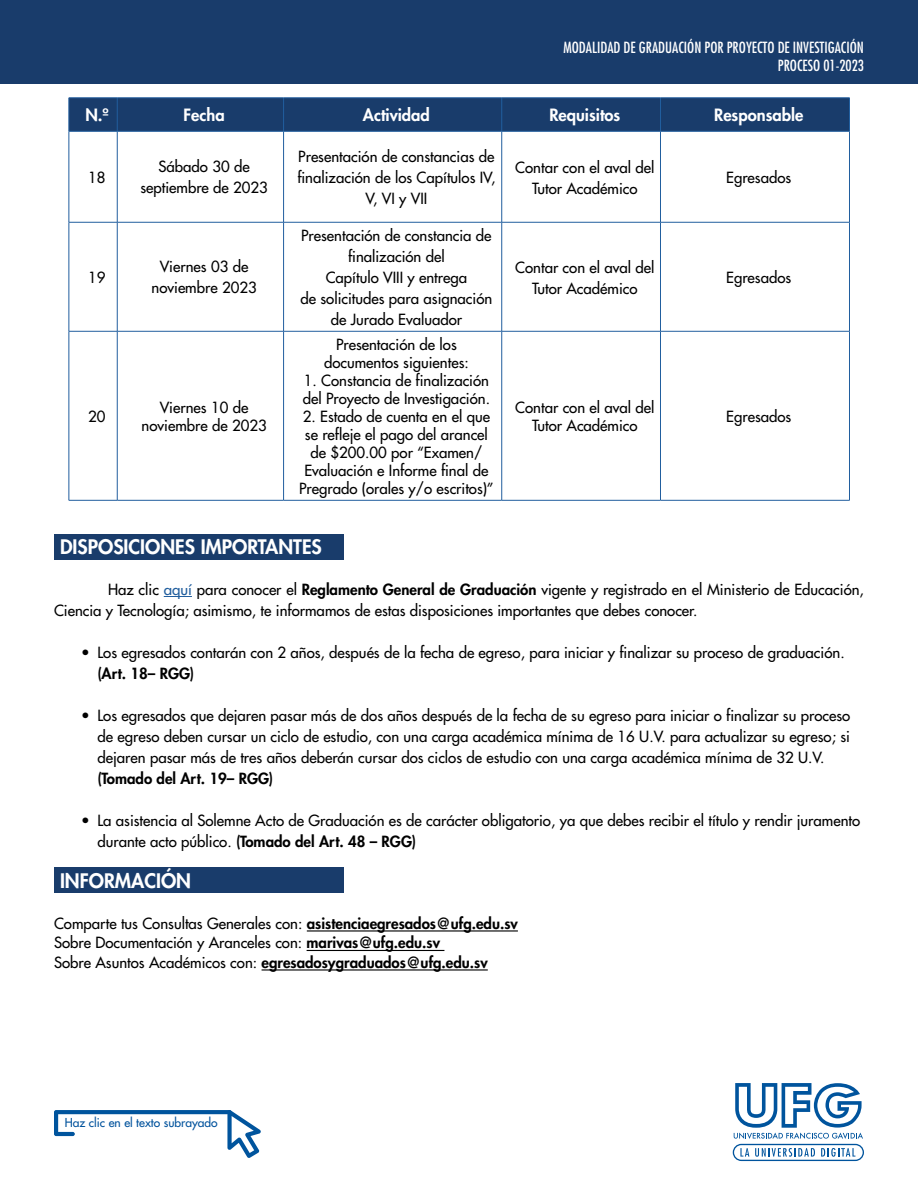
<style>
.page{position:relative;width:918px;height:1188px;background:#fff}
.page>*{position:absolute;margin:0;border:0;box-sizing:border-box;transform-origin:0 0}
.t1{font:800 19.5px "Futura";color:#fff}
.t2{font:800 16.5px "Futura";color:#fff}
.t3{font:15px/21px "Futura";color:#000;text-align:center}
.t4{font:condensed 15px/18px "Futura";color:#fff;text-align:right}
.t5{font:800 15px "Futura";color:#000}
.t6{font:12px "Futura";color:#00529c}
.s1{color:#215e9e}
.s2{font-weight:800}
</style>
<div class="page">
<svg style="left:733px;top:1083px;width:131px;height:78px"></svg>
<div style="left:0;top:0;width:918px;height:84px;background:#193c6b"></div>
<svg style="left:54px;top:1110px;width:207px;height:48px"></svg>
<div style="left:70px;top:99px;width:779px;height:32px;background:#193c6b"></div>
<hr style="left:69px;top:98px;width:48px;height:1px;background:#215e9e">
<hr style="left:69px;top:98px;width:1px;height:33px;background:#215e9e">
<hr style="left:117px;top:98px;width:167px;height:1px;background:#215e9e">
<hr style="left:117px;top:98px;width:1px;height:33px;background:#215e9e">
<hr style="left:284px;top:98px;width:218px;height:1px;background:#215e9e">
<hr style="left:283px;top:98px;width:1px;height:33px;background:#215e9e">
<hr style="left:502px;top:98px;width:158px;height:1px;background:#215e9e">
<hr style="left:501px;top:98px;width:1px;height:33px;background:#215e9e">
<hr style="left:660px;top:98px;width:190px;height:1px;background:#215e9e">
<hr style="left:660px;top:98px;width:1px;height:33px;background:#215e9e">
<hr style="left:849px;top:98px;width:1px;height:33px;background:#215e9e">
<hr style="left:69px;top:131px;width:48px;height:1px;background:#215e9e">
<hr style="left:69px;top:131px;width:1px;height:91px;background:#215e9e">
<hr style="left:117px;top:131px;width:167px;height:1px;background:#215e9e">
<hr style="left:117px;top:131px;width:1px;height:91px;background:#215e9e">
<hr style="left:284px;top:131px;width:218px;height:1px;background:#215e9e">
<hr style="left:283px;top:131px;width:1px;height:91px;background:#215e9e">
<hr style="left:502px;top:131px;width:158px;height:1px;background:#215e9e">
<hr style="left:501px;top:131px;width:1px;height:91px;background:#215e9e">
<hr style="left:660px;top:131px;width:190px;height:1px;background:#215e9e">
<hr style="left:660px;top:131px;width:1px;height:91px;background:#215e9e">
<hr style="left:849px;top:131px;width:1px;height:91px;background:#215e9e">
<hr style="left:69px;top:222px;width:48px;height:1px;background:#215e9e">
<hr style="left:69px;top:222px;width:1px;height:109px;background:#215e9e">
<hr style="left:117px;top:222px;width:167px;height:1px;background:#215e9e">
<hr style="left:117px;top:222px;width:1px;height:109px;background:#215e9e">
<hr style="left:284px;top:222px;width:218px;height:1px;background:#215e9e">
<hr style="left:283px;top:222px;width:1px;height:109px;background:#215e9e">
<hr style="left:502px;top:222px;width:158px;height:1px;background:#215e9e">
<hr style="left:501px;top:222px;width:1px;height:109px;background:#215e9e">
<hr style="left:660px;top:222px;width:190px;height:1px;background:#215e9e">
<hr style="left:660px;top:222px;width:1px;height:109px;background:#215e9e">
<hr style="left:849px;top:222px;width:1px;height:109px;background:#215e9e">
<hr style="left:69px;top:331px;width:48px;height:1px;background:#215e9e">
<hr style="left:69px;top:331px;width:1px;height:169px;background:#215e9e">
<hr style="left:117px;top:331px;width:167px;height:1px;background:#215e9e">
<hr style="left:117px;top:331px;width:1px;height:169px;background:#215e9e">
<hr style="left:284px;top:331px;width:218px;height:1px;background:#215e9e">
<hr style="left:283px;top:331px;width:1px;height:169px;background:#215e9e">
<hr style="left:502px;top:331px;width:158px;height:1px;background:#215e9e">
<hr style="left:501px;top:331px;width:1px;height:169px;background:#215e9e">
<hr style="left:660px;top:331px;width:190px;height:1px;background:#215e9e">
<hr style="left:660px;top:331px;width:1px;height:169px;background:#215e9e">
<hr style="left:849px;top:331px;width:1px;height:169px;background:#215e9e">
<hr style="left:69px;top:500px;width:48px;height:1px;background:#215e9e">
<hr style="left:117px;top:500px;width:167px;height:1px;background:#215e9e">
<hr style="left:284px;top:500px;width:218px;height:1px;background:#215e9e">
<hr style="left:502px;top:500px;width:158px;height:1px;background:#215e9e">
<hr style="left:660px;top:500px;width:190px;height:1px;background:#215e9e">
<svg style="left:164px;top:596px;width:28px;height:1px"></svg>
<div style="left:54px;top:534px;width:289px;height:25px;background:#193c6b"></div>
<hr style="left:307px;top:930px;width:211px;height:2px;background:#000">
<hr style="left:307px;top:950px;width:137px;height:1px;background:#000">
<hr style="left:262px;top:969px;width:226px;height:2px;background:#000">
<div style="left:54px;top:868px;width:289px;height:25px;background:#193c6b"></div>
<p class="t4" style="left:563px;top:38px;width:302px">MODALIDAD DE GRADUACIÓN POR PROYECTO DE INVESTIGACIÓN<br>PROCESO 01-2023</p>
<p class="t2" style="left:85px;top:104px;width:24px">N.º</p>
<p class="t2" style="left:184px;top:104px;width:43px">Fecha</p>
<p class="t2" style="left:363px;top:104px;width:68px">Actividad</p>
<p class="t2" style="left:549px;top:104px;width:73px">Requisitos</p>
<p class="t2" style="left:714px;top:104px;width:91px">Responsable</p>
<p class="t3" style="left:88px;top:167px;width:19px">18</p>
<p class="t3" style="left:140px;top:156px;width:129px">Sábado 30 de septiembre de 2023</p>
<p class="t3" style="left:297px;top:146px;width:200px">Presentación de constancias de finalización de los Capítulos IV,<br>V, VI y VII</p>
<p class="t3" style="left:515px;top:157px;width:141px">Contar con el aval del<br>Tutor Académico</p>
<p class="t3" style="left:726px;top:167px;width:67px">Egresados</p>
<p class="t3" style="left:88px;top:267px;width:19px">19</p>
<p class="t3" style="left:152px;top:256px;width:107px">Viernes 03 de noviembre 2023</p>
<p class="t3" style="left:88px;top:406px;width:19px">20</p>
<p class="t3" style="left:142px;top:398px;width:127px;line-height:18px">Viernes 10 de noviembre de 2023</p>
<p class="t3" style="left:301px;top:225px;width:193px">Presentación de constancia de finalización del<br>Capítulo VIII y entrega<br>de solicitudes para asignación de Jurado Evaluador</p>
<p class="t3" style="left:515px;top:257px;width:141px">Contar con el aval del<br>Tutor Académico</p>
<p class="t3" style="left:726px;top:267px;width:67px">Egresados</p>
<p class="t3" style="left:324px;top:336px;width:146px;line-height:18px">Presentación de los documentos siguientes:</p>
<p class="t3" style="left:303px;top:372px;width:189px;line-height:18px;text-align:left">1. Constancia de finalización del Proyecto de Investigación.</p>
<p class="t3" style="left:299px;top:408px;width:196px;line-height:18px">2. Estado de cuenta en el que se refleje el pago del arancel de $200.00 por “Examen/<br>Evaluación e Informe final de<br>Pregrado (orales y/o escritos)”</p>
<p class="t3" style="left:515px;top:399px;width:141px;line-height:18px">Contar con el aval del<br>Tutor Académico</p>
<p class="t3" style="left:726px;top:406px;width:67px">Egresados</p>
<h1 class="t1" style="left:60px;top:534px;width:263px">DISPOSICIONES IMPORTANTES</h1>
<p class="t3" style="left:54px;top:579px;width:811px;text-align:left;text-indent:54px">Haz clic <span class="s1">aquí</span> para conocer el <span class="s2">Reglamento General de Graduación</span> vigente y registrado en el Ministerio de Educación,<br>Ciencia y Tecnología; asimismo, te informamos de estas disposiciones importantes que debes conocer.</p>
<p class="t3" style="left:81px;top:642px;width:765px">• Los egresados contarán con 2 años, después de la fecha de egreso, para iniciar y finalizar su proceso de graduación.</p>
<p class="t5" style="left:98px;top:663px;width:98px">(Art. 18– RGG)</p>
<p class="t3" style="left:98px;top:705px;width:754px;text-align:justify;text-indent:-16px">• Los egresados que dejaren pasar más de dos años después de la fecha de su egreso para iniciar o finalizar su proceso de egreso deben cursar un ciclo de estudio, con una carga académica mínima de 16 U.V. para actualizar su egreso; si dejaren pasar más de tres años deberán cursar dos ciclos de estudio con una carga académica mínima de 32 U.V.</p>
<p class="t5" style="left:98px;top:768px;width:177px">(Tomado del Art. 19– RGG)</p>
<p class="t3" style="left:98px;top:810px;width:764px;text-align:left;text-indent:-16px">• La asistencia al Solemne Acto de Graduación es de carácter obligatorio, ya que debes recibir el título y rendir juramento durante acto público. <span class="s2">(Tomado del Art. 48 – RGG)</span></p>
<h1 class="t1" style="left:60px;top:868px;width:133px">INFORMACIÓN</h1>
<p class="t3" style="left:54px;top:914px;width:465px;line-height:19.5px;text-align:left">Comparte tus Consultas Generales con: <span class="s2">asistenciaegresados@ufg.edu.sv<br></span>Sobre Documentación y Aranceles con: <span class="s2">marivas@ufg.edu.sv<br></span>Sobre Asuntos Académicos con: <span class="s2">egresadosygraduados@ufg.edu.sv</span></p>
<p class="t6" style="left:65px;top:1115px;width:154px">Haz clic en el texto subrayado</p>
</div>
